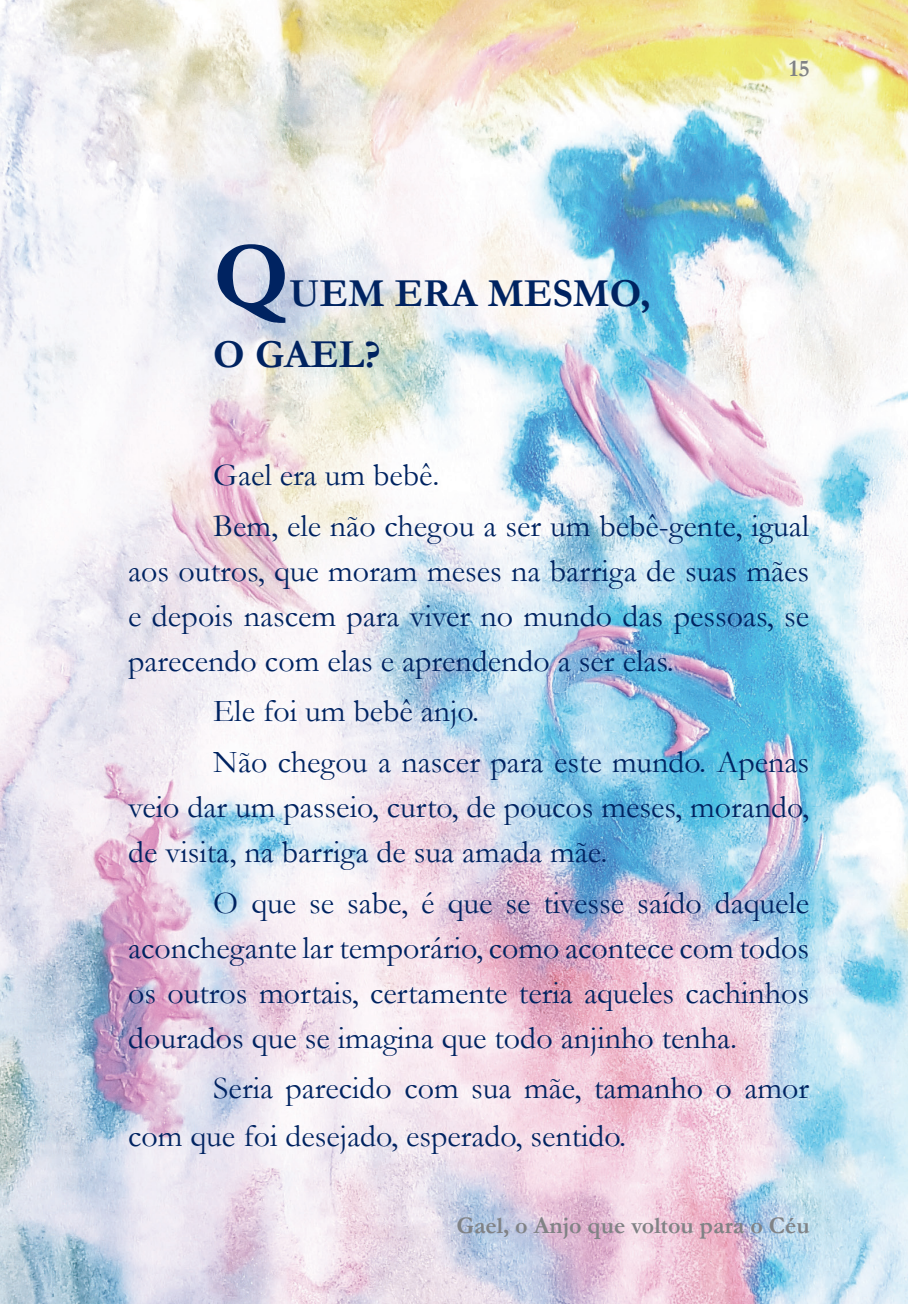
<style>
.page{position:relative;width:908px;height:1304px;background:#fff}
.page>*{position:absolute;margin:0;border:0;box-sizing:border-box;transform-origin:0 0}
.t1{font:700 96px "Garamond";color:#002361}
.t2{font:700 40px/60px "Garamond";color:#002361}
.t3{font:32px/45px "Garamond";color:#002361}
.t4{font:700 24px "Garamond";color:#808285}
</style>
<div class="page">
<img style="left:0;top:0;width:907px;height:1304px">
<svg style="left:904px;top:1300px;width:4px;height:4px"></svg>
<h1 class="t1" style="left:213px;top:211px;width:78px">Q</h1>
<p class="t2" style="left:213px;top:264px;width:438px;text-indent:76px">UEM ERA MESMO,<br>O GAEL?</p>
<p class="t4" style="left:788px;top:52px;width:22px">15</p>
<p class="t3" style="left:213px;top:449px;width:597px;line-height:50.6px">Gael era um bebê.<br>Bem, ele não chegou a ser um bebê-gente, igual</p>
<p class="t3" style="left:128px;top:547px;width:682px;text-align:justify">aos outros, que moram meses na barriga de suas mães e depois nascem para viver no mundo das pessoas, se parecendo com elas e aprendendo a ser elas.</p>
<p class="t3" style="left:213px;top:685px;width:597px;line-height:50.6px">Ele foi um bebê anjo.<br>Não chegou a nascer para este mundo. Apenas</p>
<p class="t3" style="left:128px;top:784px;width:682px">veio dar um passeio, curto, de poucos meses, morando, de visita, na barriga de sua amada mãe.</p>
<p class="t3" style="left:128px;top:879px;width:682px;text-align:justify;text-indent:85px">O que se sabe, é que se tivesse saído daquele aconchegante lar temporário, como acontece com todos os outros mortais, certamente teria aqueles cachinhos dourados que se imagina que todo anjinho tenha.</p>
<p class="t3" style="left:128px;top:1064px;width:682px;line-height:48px;text-indent:85px">Seria parecido com sua mãe, tamanho o amor com que foi desejado, esperado, sentido.</p>
<p class="t4" style="left:456px;top:1209px;width:354px">Gael, o Anjo que voltou para o Céu</p>
</div>
